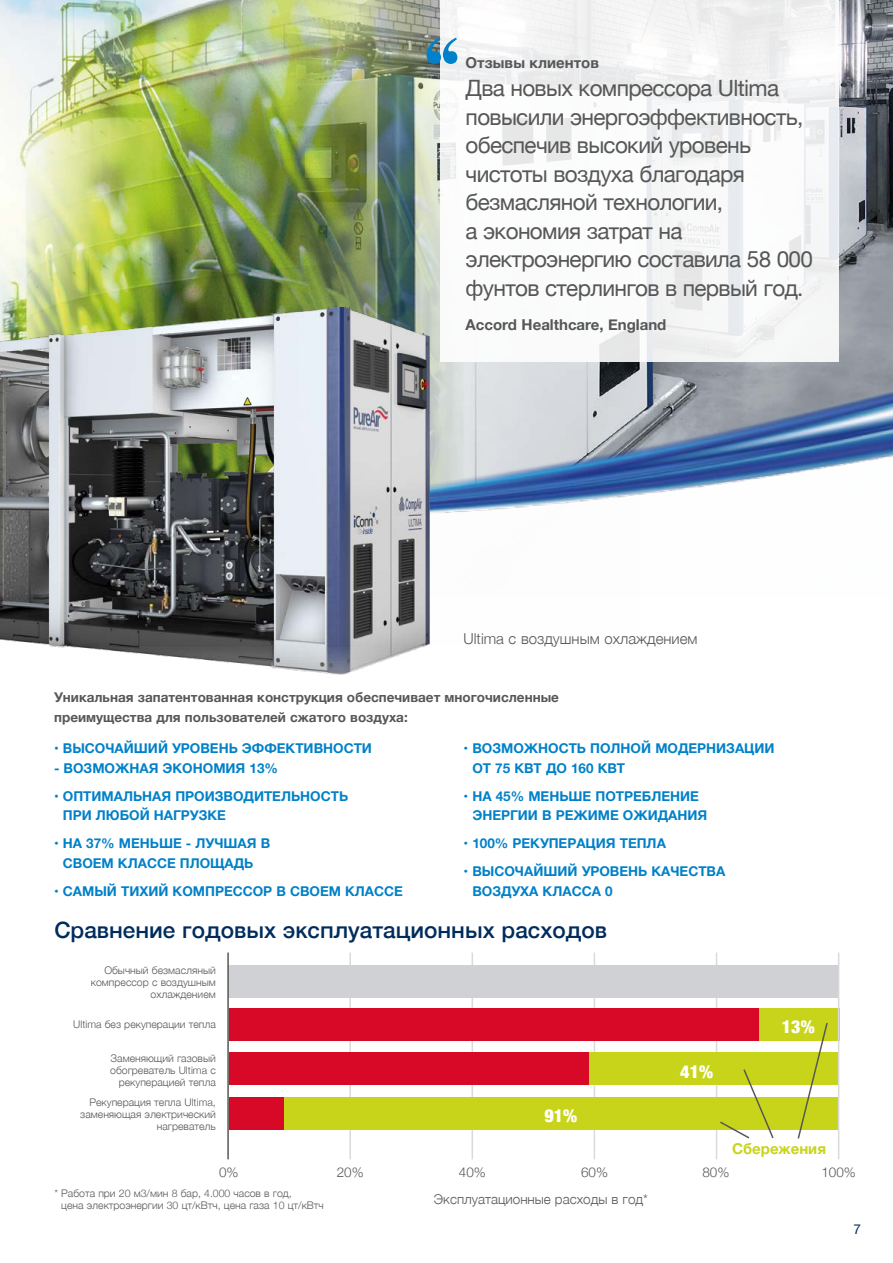
<style>
.page{position:relative;width:893px;height:1263px;background:#fff}
.page>*{position:absolute;margin:0;border:0;box-sizing:border-box;transform-origin:0 0}
.t1{font:700 78.3px "Times";color:#0081c9}
.t2{font:22.5px/28.5px "Helvetica Neue";letter-spacing:-.03em;color:#575756}
.t3{font:500 22.5px "Helvetica Neue";color:#002c5c}
.t4{font:900 condensed 18px "Helvetica Neue";color:#fff}
.t5{font:700 15px "Helvetica Neue";color:#575756}
.t6{font:300 15px "Helvetica Neue";color:#575756}
.t7{font:700 15px "Helvetica Neue";color:#c8d419}
.t8{font:700 13.5px/19.5px "Helvetica Neue";color:#0081c9}
.t9{font:700 13.5px/19.5px "Helvetica Neue";color:#575756}
.t10{font:300 13.5px "Helvetica Neue";color:#575756}
.t11{font:13.5px "Helvetica Neue";color:#002c5c}
.t12{font:300 10.5px/12px "Helvetica Neue";color:#575756;text-align:right}
</style>
<div class="page">
<img style="left:1px;top:0;width:277px;height:258px">
<img style="left:278px;top:0;width:615px;height:381px">
<img style="left:0;top:0;width:1px;height:258px">
<img style="left:640px;top:385px;width:253px;height:110px">
<svg style="left:440px;top:0;width:399px;height:361px"></svg>
<hr style="left:349px;top:952px;width:2px;height:207px;background:#dadada">
<hr style="left:472px;top:952px;width:1px;height:207px;background:#dadada">
<hr style="left:594px;top:952px;width:1px;height:207px;background:#dadada">
<hr style="left:716px;top:952px;width:1px;height:207px;background:#dadada">
<div style="left:753px;top:1008px;width:86px;height:33px;background:#c8d419"></div>
<div style="left:588px;top:1052px;width:250px;height:33px;background:#c8d419"></div>
<div style="left:284px;top:1097px;width:554px;height:33px;background:#c8d419"></div>
<div style="left:229px;top:965px;width:609px;height:33px;background:#cfd1d4"></div>
<div style="left:229px;top:1097px;width:55px;height:33px;background:#d70926"></div>
<div style="left:229px;top:1052px;width:359px;height:33px;background:#d70926"></div>
<div style="left:229px;top:1008px;width:530px;height:33px;background:#d70926"></div>
<hr style="left:227px;top:952px;width:2px;height:207px;background:#575756">
<hr style="left:838px;top:952px;width:1px;height:207px;background:#dadada">
<svg style="left:720px;top:1069px;width:54px;height:70px"></svg>
<svg style="left:797px;top:1023px;width:31px;height:116px"></svg>
<img style="left:0;top:258px;width:640px;height:417px">
<h1 class="t1" style="left:421px;top:-10px;width:44px">‘‘</h1>
<p class="t5" style="left:466px;top:51px;width:135px">Отзывы клиентов</p>
<h2 class="t2" style="left:466px;top:75px;width:349px">Два новых компрессора Ultima повысили энергоэффективность, обеспечив высокий уровень чистоты воздуха благодаря безмасляной технологии,<br>а экономия затрат на электроэнергию составила 58 000 фунтов стерлингов в первый год.</h2>
<p class="t5" style="left:466px;top:312px;width:202px">Accord Healthcare, England</p>
<p class="t6" style="left:463px;top:626px;width:236px">Ultima с воздушным охлаждением</p>
<p class="t9" style="left:54px;top:688px;width:506px">Уникальная запатентованная конструкция обеспечивает многочисленные преимущества для пользователей сжатого воздуха:</p>
<p class="t8" style="left:54px;top:739px;width:319px">• ВЫСОЧАЙШИЙ УРОВЕНЬ ЭФФЕКТИВНОСТИ</p>
<p class="t8" style="left:54px;top:758px;width:226px">- ВОЗМОЖНАЯ ЭКОНОМИЯ 13%</p>
<p class="t8" style="left:63px;top:786px;width:287px;text-indent:-9px">• ОПТИМАЛЬНАЯ ПРОИЗВОДИТЕЛЬНОСТЬ<br>ПРИ ЛЮБОЙ НАГРУЗКЕ</p>
<p class="t8" style="left:54px;top:834px;width:218px;text-align:center">• НА 37% МЕНЬШЕ - ЛУЧШАЯ В<br>СВОЕМ КЛАССЕ ПЛОЩАДЬ</p>
<p class="t8" style="left:54px;top:881px;width:350px">• САМЫЙ ТИХИЙ КОМПРЕССОР В СВОЕМ КЛАССЕ</p>
<p class="t8" style="left:472px;top:739px;width:304px;text-indent:-9px">• ВОЗМОЖНОСТЬ ПОЛНОЙ МОДЕРНИЗАЦИИ<br>ОТ 75 КВТ ДО 160 КВТ</p>
<p class="t8" style="left:472px;top:786px;width:236px;text-indent:-9px">• НА 45% МЕНЬШЕ ПОТРЕБЛЕНИЕ<br>ЭНЕРГИИ В РЕЖИМЕ ОЖИДАНИЯ</p>
<p class="t8" style="left:463px;top:834px;width:204px">• 100% РЕКУПЕРАЦИЯ ТЕПЛА</p>
<p class="t8" style="left:472px;top:862px;width:255px;text-indent:-9px">• ВЫСОЧАЙШИЙ УРОВЕНЬ КАЧЕСТВА<br>ВОЗДУХА КЛАССА 0</p>
<h2 class="t3" style="left:54px;top:912px;width:554px">Сравнение годовых эксплуатационных расходов</h2>
<p class="t12" style="left:91px;top:964px;width:126px">Обычный безмасляный компрессор с воздушным охлаждением</p>
<p class="t12" style="left:73px;top:1017px;width:144px">Ultima без рекуперации тепла</p>
<p class="t12" style="left:110px;top:1051px;width:107px">Заменяющий газовый обогреватель Ultima с рекуперацией тепла</p>
<p class="t12" style="left:80px;top:1096px;width:137px">Рекуперация тепла Ultima, заменяющая электрический нагреватель</p>
<h3 class="t4" style="left:544px;top:1101px;width:34px">91%</h3>
<h3 class="t4" style="left:680px;top:1056px;width:34px">41%</h3>
<h3 class="t4" style="left:782px;top:1012px;width:34px">13%</h3>
<p class="t7" style="left:732px;top:1137px;width:95px">Сбережения</p>
<p class="t10" style="left:219px;top:1161px;width:21px">0%</p>
<p class="t10" style="left:337px;top:1161px;width:29px">20%</p>
<p class="t10" style="left:459px;top:1161px;width:29px">40%</p>
<p class="t10" style="left:581px;top:1161px;width:29px">60%</p>
<p class="t10" style="left:702px;top:1161px;width:29px">80%</p>
<p class="t10" style="left:821px;top:1161px;width:36px">100%</p>
<p class="t12" style="left:61px;top:1186px;width:264px;line-height:12.6px;text-align:left;text-indent:-7px">* Работа при 20 м3/мин 8 бар, 4.000 часов в год,<br>цена электроэнергии 30 цт/кВтч, цена газа 10 цт/кВтч</p>
<p class="t10" style="left:434px;top:1188px;width:216px">Эксплуатационные расходы в год*</p>
<p class="t11" style="left:854px;top:1219px;width:9px">7</p>
</div>
